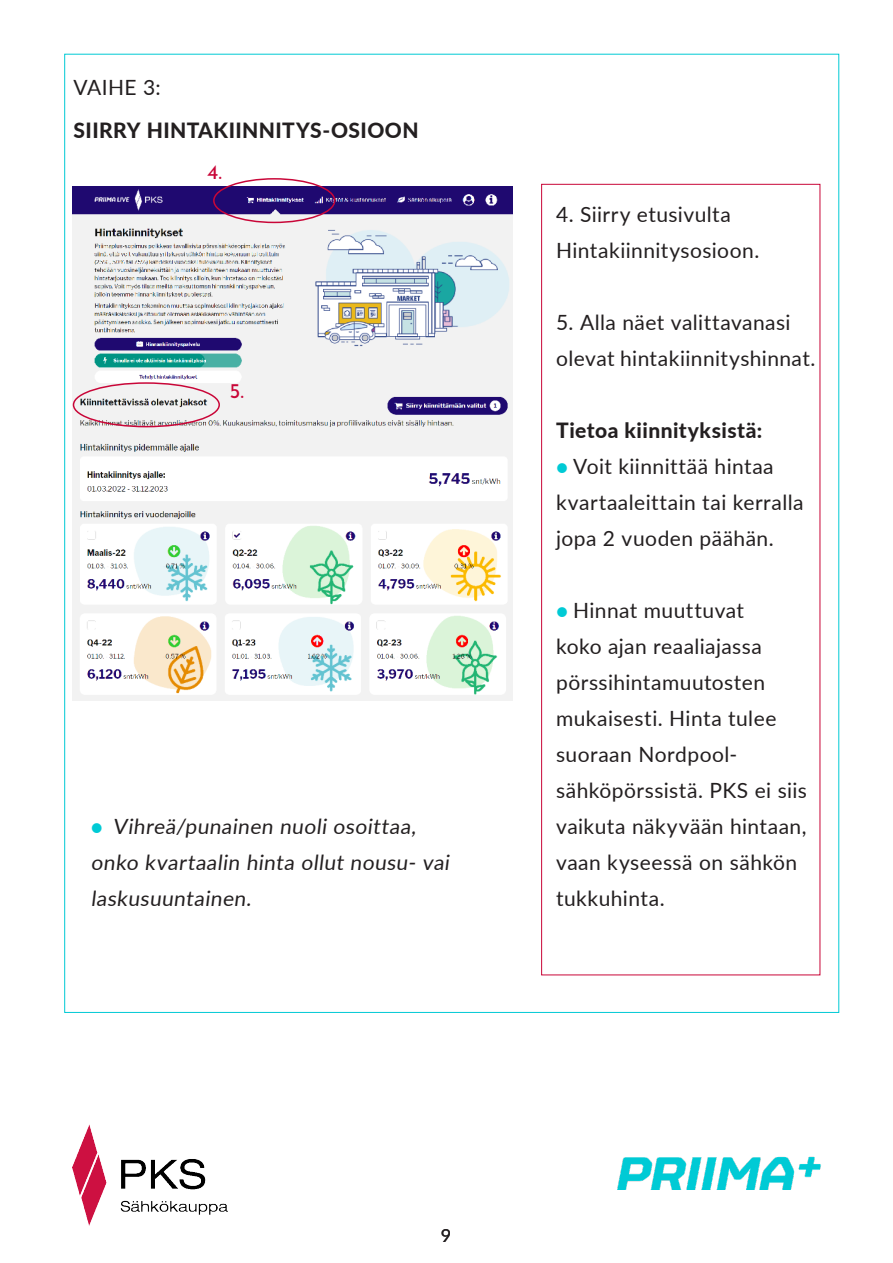
<style>
.page{position:relative;width:893px;height:1263px;background:#fff}
.page>*{position:absolute;margin:0;border:0;box-sizing:border-box;transform-origin:0 0}
.Body_Text{font:21px/36px "Lato";letter-spacing:.02em;color:#231f20}
.Body_Text-2{font:800 21px/43.5px "Lato";letter-spacing:.02em;color:#231f20}
.Otsikko_3__Red{font:21px "Josefin Sans";color:#c90638}
.t1{font:18px "Lato";color:#231f20}
.s1{font-weight:400}
.s2{font-weight:800;color:#00cad5}
</style>
<div class="page">
<img style="left:617px;top:1156px;width:204px;height:33px">
<img style="left:73px;top:1124px;width:154px;height:101px">
<img style="left:73px;top:186px;width:439px;height:422px">
<img style="left:73px;top:608px;width:439px;height:92px">
<div style="left:213px;top:178px;width:122px;height:45px;border:2px solid #c90638;border-radius:50%"></div>
<div style="left:73px;top:382px;width:147px;height:45px;border:2px solid #c90638;border-radius:50%"></div>
<p class="Body_Text-2" style="left:74px;top:64px;width:347px"><span class="s1">VAIHE 3:<br></span>SIIRRY HINTAKIINNITYS-OSIOON</p>
<p class="Otsikko_3__Red" style="left:207px;top:154px;width:16px">4.</p>
<p class="Otsikko_3__Red" style="left:229px;top:373px;width:16px">5.</p>
<p class="Body_Text" style="left:91px;top:807px;width:363px"><span class="s2">•</span> Vihreä/punainen nuoli osoittaa, onko kvartaalin hinta ollut nousu- vai laskusuuntainen.</p>
<p class="Body_Text" style="left:556px;top:195px;width:205px">4. Siirry etusivulta<br>Hintakiinnitysosioon.</p>
<p class="Body_Text" style="left:556px;top:303px;width:261px">5. Alla näet valittavanasi olevat hintakiinnityshinnat.</p>
<p class="Body_Text-2" style="left:556px;top:408px;width:208px">Tietoa kiinnityksistä:</p>
<p class="Body_Text" style="left:556px;top:447px;width:249px"><span class="s2">•</span> Voit kiinnittää hintaa kvartaaleittain tai kerralla jopa 2 vuoden päähän.</p>
<p class="Body_Text" style="left:556px;top:591px;width:252px"><span class="s2">•</span> Hinnat muuttuvat<br>koko ajan reaaliajassa pörssihintamuutosten mukaisesti. Hinta tulee suoraan Nordpool&shy;sähköpörssistä. PKS ei siis vaikuta näkyvään hintaan, vaan kyseessä on sähkön tukkuhinta.</p>
<p class="t1" style="left:441px;top:1223px;width:12px">9</p>
</div>
